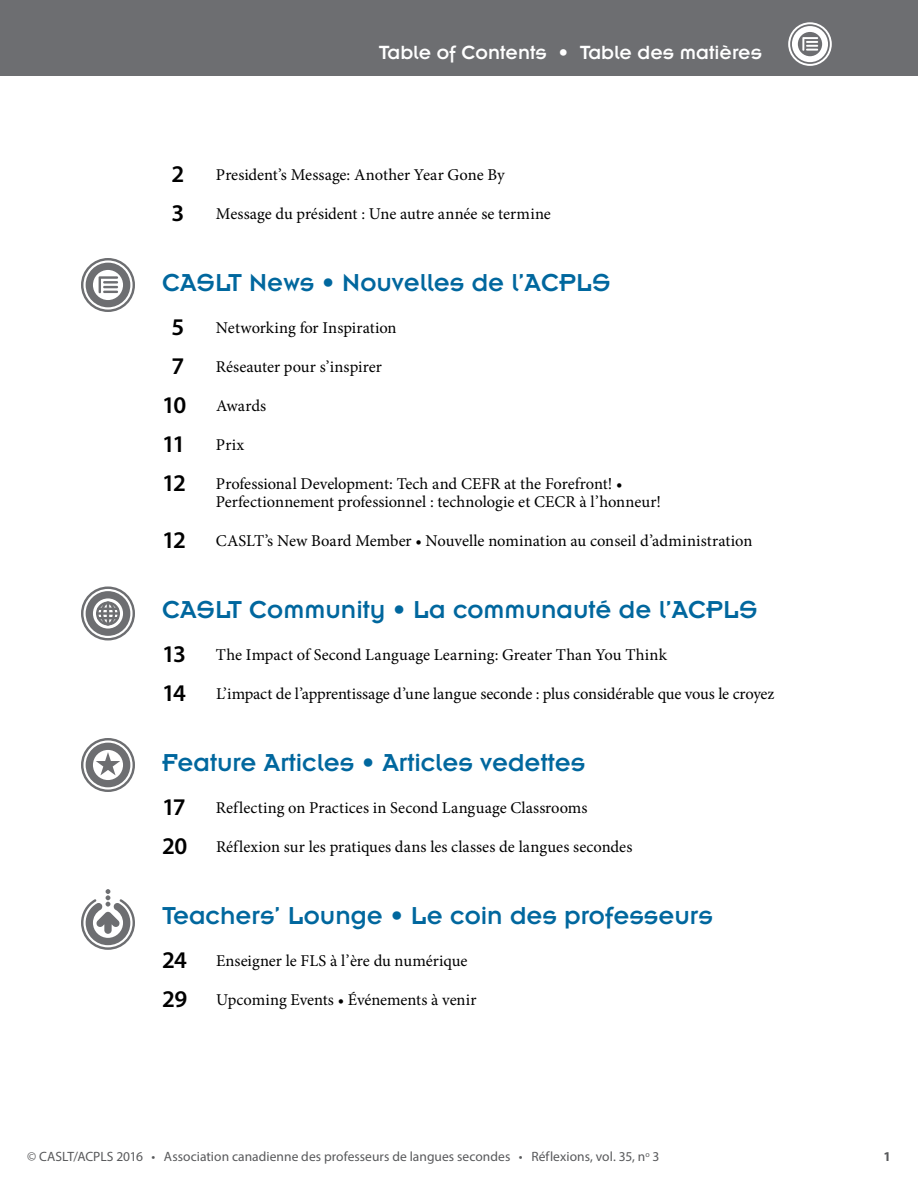
<style>
.page{position:relative;width:918px;height:1188px;background:#fff}
.page>*{position:absolute;margin:0;border:0;box-sizing:border-box;transform-origin:0 0}
.t1{font:27px "Insignia A";color:#00679e}
.t2{font:600 24px "Myriad Pro";letter-spacing:-.075em;color:#000}
.t3{font:21px "Insignia A";color:#fff}
.t4{font:16.5px/18px "Minion Pro";letter-spacing:-.005em;color:#000}
.t5{font:13.5px "Myriad Pro";letter-spacing:.005em;color:#58595b}
.t6{font:700 13.5px "Myriad Pro";color:#58595b}
.s1{font-family:"Myriad Pro";font-weight:600;font-size:24px}
</style>
<div class="page">
<div style="left:0;top:0;width:918px;height:76px;background:#6d6e71"></div>
<svg style="left:788px;top:22px;width:44px;height:44px"></svg>
<svg style="left:81px;top:258px;width:54px;height:54px"></svg>
<svg style="left:81px;top:738px;width:54px;height:54px"></svg>
<svg style="left:81px;top:889px;width:54px;height:61px"></svg>
<svg style="left:81px;top:586px;width:54px;height:54px"></svg>
<hr style="left:96px;top:612px;width:24px;height:3px;background:#6d6e71">
<hr style="left:97px;top:608px;width:22px;height:2px;background:#6d6e71">
<hr style="left:97px;top:617px;width:22px;height:2px;background:#6d6e71">
<p class="t3" style="left:379px;top:42px;width:385px">Table of Contents • Table des matières</p>
<h2 class="t2" style="left:172px;top:158px;width:14px">2</h2>
<p class="t4" style="left:216px;top:166px;width:290px">President’s Message: Another Year Gone By</p>
<h2 class="t2" style="left:172px;top:197px;width:14px">3</h2>
<p class="t4" style="left:216px;top:205px;width:336px">Message du président : Une autre année se termine</p>
<h1 class="t1" style="left:162px;top:269px;width:450px">CASLT News • Nouvelles de l’ACPLS</h1>
<h2 class="t2" style="left:172px;top:311px;width:14px">5</h2>
<p class="t4" style="left:216px;top:319px;width:182px">Networking for Inspiration</p>
<h2 class="t2" style="left:172px;top:350px;width:14px">7</h2>
<p class="t4" style="left:216px;top:358px;width:167px">Réseauter pour s’inspirer</p>
<p class="t4" style="left:162px;top:397px;width:106px"><span class="s1">10</span> Awards</p>
<h2 class="t2" style="left:162px;top:428px;width:25px">11</h2>
<p class="t4" style="left:216px;top:436px;width:30px">Prix</p>
<h2 class="t2" style="left:162px;top:467px;width:25px">12</h2>
<p class="t4" style="left:216px;top:475px;width:446px">Professional Development: Tech and CEFR at the Forefront! •<br>Perfectionnement professionnel : technologie et CECR à l’honneur!</p>
<h2 class="t2" style="left:162px;top:524px;width:25px">12</h2>
<p class="t4" style="left:216px;top:532px;width:538px">CASLT’s New Board Member • Nouvelle nomination au conseil d’administration</p>
<h1 class="t1" style="left:162px;top:596px;width:597px">CASLT Community • La communauté de l’ACPLS</h1>
<h2 class="t2" style="left:162px;top:638px;width:25px">13</h2>
<p class="t4" style="left:216px;top:646px;width:453px">The Impact of Second Language Learning: Greater Than You Think</p>
<p class="t4" style="left:162px;top:685px;width:614px"><span class="s1">14</span> L’impact de l’apprentissage d’une langue seconde : plus considérable que vous le croyez</p>
<h1 class="t1" style="left:162px;top:749px;width:425px">Feature Articles • Articles vedettes</h1>
<h2 class="t2" style="left:162px;top:791px;width:25px">17</h2>
<p class="t4" style="left:216px;top:799px;width:373px">Reflecting on Practices in Second Language Classrooms</p>
<p class="t4" style="left:162px;top:838px;width:472px"><span class="s1">20</span> Réflexion sur les pratiques dans les classes de langues secondes</p>
<h1 class="t1" style="left:162px;top:902px;width:552px">Teachers’ Lounge • Le coin des professeurs</h1>
<p class="t4" style="left:162px;top:952px;width:307px"><span class="s1">24</span> Enseigner le FLS à l’ère du numérique</p>
<p class="t4" style="left:162px;top:991px;width:316px"><span class="s1">29</span> Upcoming Events • Événements à venir</p>
<p class="t5" style="left:27px;top:1148px;width:634px">© CASLT/ACPLS 2016 • Association canadienne des professeurs de langues secondes • Réflexions, vol. 35, n<sup>o</sup> 3</p>
<p class="t6" style="left:884px;top:1148px;width:9px">1</p>
</div>
